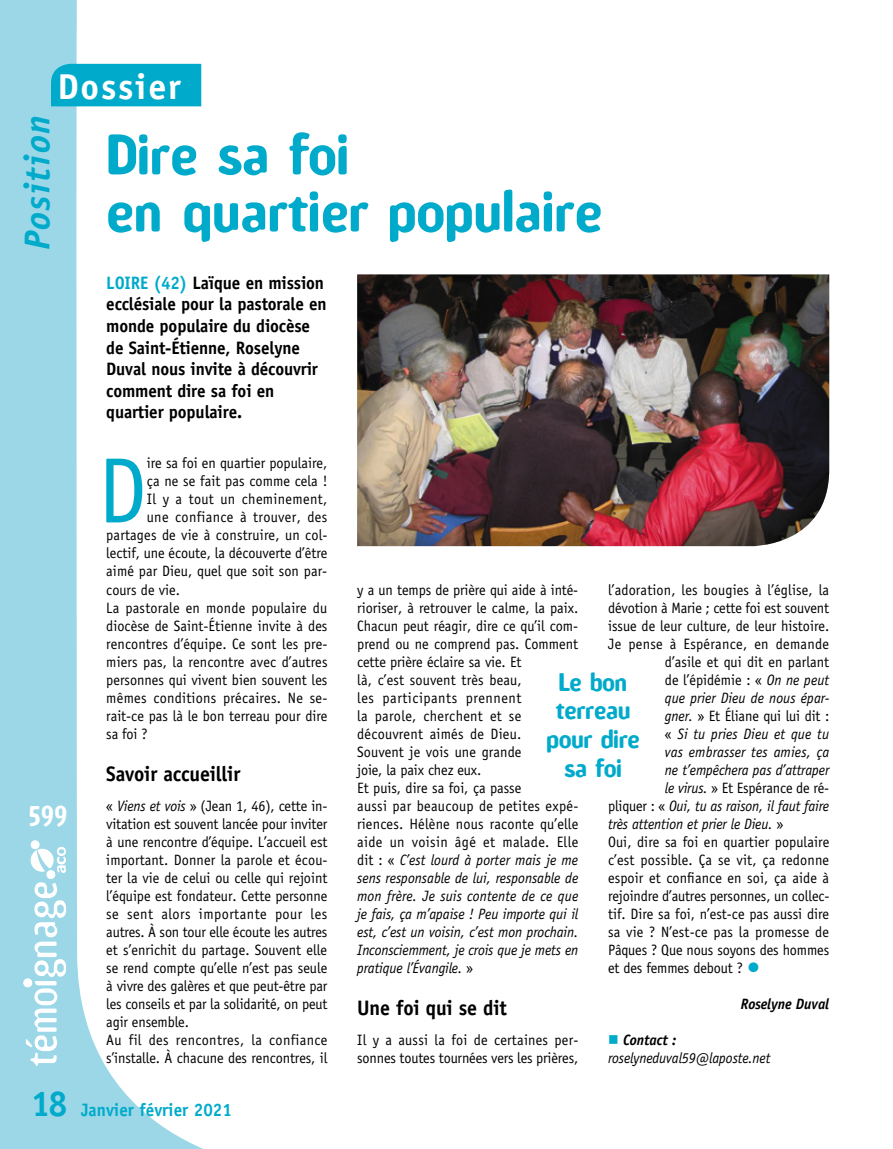
<style>
.page{position:relative;width:893px;height:1149px;background:#fff}
.page>*{position:absolute;margin:0;border:0;box-sizing:border-box;transform-origin:0 0}
.t1{font:93px "Officina Sans";color:#00aacb;scale:.95 1}
.t2{font:700 54px/57px "Amoebia";letter-spacing:.01em;color:#00aacb;scale:.95 1}
.t3{font:italic 700 36px "Officina Sans";color:#00aacb}
.t4{font:700 36px "Officina Sans";letter-spacing:.05em;color:#fff}
.t5{font:700 27px "Amoebia";color:#fff;scale:.85 1}
.t6{font:700 24px/28.8px "Amoebia";color:#00aacb;text-align:center;scale:.95 1}
.t7{font:700 21px "Officina Sans";letter-spacing:-.01em;color:#000;scale:.95 1}
.t8{font:700 18px/21.6px "Officina Sans";letter-spacing:-.01em;color:#000;scale:.95 1}
.t9{font:700 18px "Officina Sans";color:#00aacb;scale:.95 1}
.t10{font:15px/18px "Officina Sans";color:#000;scale:.95 1}
.t11{font:italic 15px/18px "Officina Sans";letter-spacing:-.01em;color:#000;scale:.95 1}
.t12{font:15px "Officina Sans";letter-spacing:.02em;color:#000;scale:.95 1}
.t13{font:15px "Officina Sans";letter-spacing:.025em;color:#000;scale:.95 1}
.t14{font:italic 15px "Officina Sans";letter-spacing:.01em;color:#000;scale:.95 1}
.t15{font:italic 700 15px "Officina Sans";letter-spacing:-.01em;color:#000;scale:.95 1}
.s1{color:#00aacb}
.s2{font-style:italic}
.s3{font-style:normal}
.s4{font-size:27px;color:#00aacb}
.s5{font-weight:700}
.s6{font-size:36px}
</style>
<div class="page">
<svg style="left:0;top:0;width:202px;height:1148px"></svg>
<svg style="left:26px;top:882px;width:40px;height:183px"></svg>
<div style="left:46px;top:869px;width:9px;height:9px;border:2px solid #fff;border-radius:50%"></div>
<div style="left:31px;top:840px;width:9px;height:8px;border:2px solid #fff;border-radius:50%"></div>
<div style="left:47px;top:870px;width:7px;height:7px;background:#fff;border-radius:50%"></div>
<div style="left:32px;top:841px;width:7px;height:7px;background:#fff;border-radius:50%"></div>
<svg style="left:31px;top:846px;width:35px;height:26px"></svg>
<div style="left:24px;top:978px;width:8px;height:8px;background:#fff;border-radius:50%"></div>
<div style="left:23px;top:978px;width:9px;height:9px;border:1px solid #fff;border-radius:50%"></div>
<div style="left:51px;top:64px;width:150px;height:42px;background:#00aacb"></div>
<img style="left:357px;top:274px;width:472px;height:272px">
<h3 class="t4" style="left:57px;top:64px;width:125px">Dossier</h3>
<h3 class="t3" style="left:16px;top:250px;width:137px;rotate:-90deg">Position</h3>
<h3 class="t5" style="left:29px;top:801px;width:46px">599</h3>
<h2 class="t2" style="left:106px;top:127px;width:524px">Dire sa foi<br>en quartier populaire</h2>
<p class="t8" style="left:106px;top:271px;width:234px"><span class="s1">LOIRE (42)</span> Laïque en mission ecclésiale pour la pastorale en monde populaire du diocèse de Saint-Étienne, Roselyne<br>Duval nous invite à découvrir comment dire sa foi en quartier populaire.</p>
<h1 class="t1" style="left:98px;top:436px;width:53px">D</h1>
<p class="t10" style="left:147px;top:454px;width:192px">ire sa foi en quartier populaire,</p>
<p class="t10" style="left:147px;top:472px;width:192px">ça ne se fait pas comme cela !</p>
<p class="t13" style="left:147px;top:490px;width:191px">Il y a tout un cheminement,</p>
<p class="t13" style="left:147px;top:508px;width:191px">une confiance à trouver, des</p>
<p class="t10" style="left:106px;top:526px;width:234px">partages de vie à construire, un col-</p>
<p class="t10" style="left:106px;top:544px;width:234px">lectif, une écoute, la découverte d’être</p>
<p class="t10" style="left:106px;top:562px;width:234px">aimé par Dieu, quel que soit son par-</p>
<p class="t10" style="left:106px;top:580px;width:79px">cours de vie.</p>
<p class="t10" style="left:106px;top:598px;width:234px">La pastorale en monde populaire du</p>
<p class="t10" style="left:106px;top:616px;width:234px">diocèse de Saint-Étienne invite à des</p>
<p class="t10" style="left:106px;top:634px;width:234px">rencontres d’équipe. Ce sont les pre-</p>
<p class="t10" style="left:106px;top:652px;width:234px">miers pas, la rencontre avec d’autres</p>
<p class="t10" style="left:106px;top:670px;width:234px">personnes qui vivent bien souvent les</p>
<p class="t12" style="left:106px;top:688px;width:234px">mêmes conditions précaires. Ne se-</p>
<p class="t10" style="left:106px;top:706px;width:234px">rait-ce pas là le bon terreau pour dire</p>
<p class="t10" style="left:106px;top:724px;width:45px">sa foi ?</p>
<h3 class="t7" style="left:106px;top:760px;width:143px">Savoir accueillir</h3>
<p class="t10" style="left:106px;top:796px;width:234px">« <span class="s2">Viens et vois</span> » (Jean 1, 46), cette in&shy;vitation est souvent lancée pour inviter à une rencontre d’équipe. L’accueil est important. Donner la parole et écou&shy;ter la vie de celui ou celle qui rejoint l’équipe est fondateur. Cette personne se sent alors importante pour les autres. À son tour elle écoute les autres et s’enrichit du partage. Souvent elle se rend compte qu’elle n’est pas seule à vivre des galères et que peut-être par les conseils et par la solidarité, on peut agir ensemble.<br>Au fil des rencontres, la confiance s’installe. À chacune des rencontres, il</p>
<p class="t10" style="left:357px;top:580px;width:234px">y a un temps de prière qui aide à inté&shy;rioriser, à retrouver le calme, la paix.<br>Chacun peut réagir, dire ce qu’il com&shy;prend ou ne comprend pas. Comment cette prière éclaire sa vie. Et<br>là, c’est souvent très beau,<br>les participants prennent<br>la parole, cherchent et se découvrent aimés de Dieu.<br>Souvent je vois une grande<br>joie, la paix chez eux.<br>Et puis, dire sa foi, ça passe<br>aussi par beaucoup de petites expé&shy;riences. Hélène nous raconte qu’elle aide un voisin âgé et malade. Elle dit : « <span class="s2">C’est lourd à porter mais je me sens responsable de lui, responsable de mon frère. Je suis contente de ce que je fais, ça m’apaise ! Peu importe qui il est, c’est un voisin, c’est mon prochain.<br>Inconsciemment, je crois que je mets en pratique l’Évangile.</span> »</p>
<h3 class="t7" style="left:357px;top:994px;width:159px">Une foi qui se dit</h3>
<p class="t10" style="left:357px;top:1030px;width:234px">Il y a aussi la foi de certaines per&shy;sonnes toutes tournées vers les prières,</p>
<p class="t10" style="left:608px;top:580px;width:234px">l’adoration, les bougies à l’église, la</p>
<p class="t10" style="left:608px;top:598px;width:234px">dévotion à Marie ; cette foi est souvent</p>
<p class="t10" style="left:608px;top:616px;width:234px">issue de leur culture, de leur histoire.</p>
<p class="t12" style="left:608px;top:634px;width:234px">Je pense à Espérance, en demande</p>
<p class="t10" style="left:665px;top:652px;width:174px">d’asile et qui dit en parlant</p>
<p class="t10" style="left:665px;top:670px;width:174px">de l’épidémie : « <span class="s2">On ne peut</span></p>
<p class="t11" style="left:665px;top:688px;width:175px">que prier Dieu de nous épar-</p>
<p class="t10" style="left:665px;top:706px;width:174px"><span class="s2">gner.</span> » Et Éliane qui lui dit :</p>
<p class="t11" style="left:665px;top:724px;width:174px"><span class="s3">«</span> Si tu pries Dieu et que tu</p>
<p class="t14" style="left:665px;top:742px;width:174px">vas embrasser tes amies, ça</p>
<p class="t11" style="left:665px;top:760px;width:174px">ne t’empêchera pas d’attraper</p>
<p class="t10" style="left:665px;top:778px;width:174px"><span class="s2">le virus.</span> » Et Espérance de ré-</p>
<p class="t11" style="left:608px;top:796px;width:234px"><span class="s3">pliquer : «</span> Oui, tu as raison, il faut faire</p>
<p class="t11" style="left:608px;top:814px;width:186px">très attention et prier le Dieu. <span class="s3">»</span></p>
<p class="t10" style="left:608px;top:832px;width:234px">Oui, dire sa foi en quartier populaire</p>
<p class="t10" style="left:608px;top:850px;width:234px">c’est possible. Ça se vit, ça redonne</p>
<p class="t10" style="left:608px;top:868px;width:234px">espoir et confiance en soi, ça aide à</p>
<p class="t10" style="left:608px;top:886px;width:234px">rejoindre d’autres personnes, un collec-</p>
<p class="t10" style="left:608px;top:904px;width:234px">tif. Dire sa foi, n’est-ce pas aussi dire</p>
<p class="t10" style="left:608px;top:922px;width:234px">sa vie ? N’est-ce pas la promesse de</p>
<p class="t10" style="left:608px;top:940px;width:234px">Pâques ? Que nous soyons des hommes</p>
<p class="t10" style="left:608px;top:958px;width:162px">et des femmes debout ? <span class="s4">•</span></p>
<p class="t15" style="left:741px;top:994px;width:94px">Roselyne Duval</p>
<p class="t11" style="left:608px;top:1030px;width:173px"><span class="s1">■</span> <span class="s5">Contact : </span>roselyneduval59@laposte.net</p>
<h3 class="t6" style="left:547px;top:667px;width:100px">Le bon terreau pour dire sa foi</h3>
<p class="t9" style="left:31px;top:1098px;width:213px"><span class="s6">18</span> Janvier février 2021</p>
</div>
